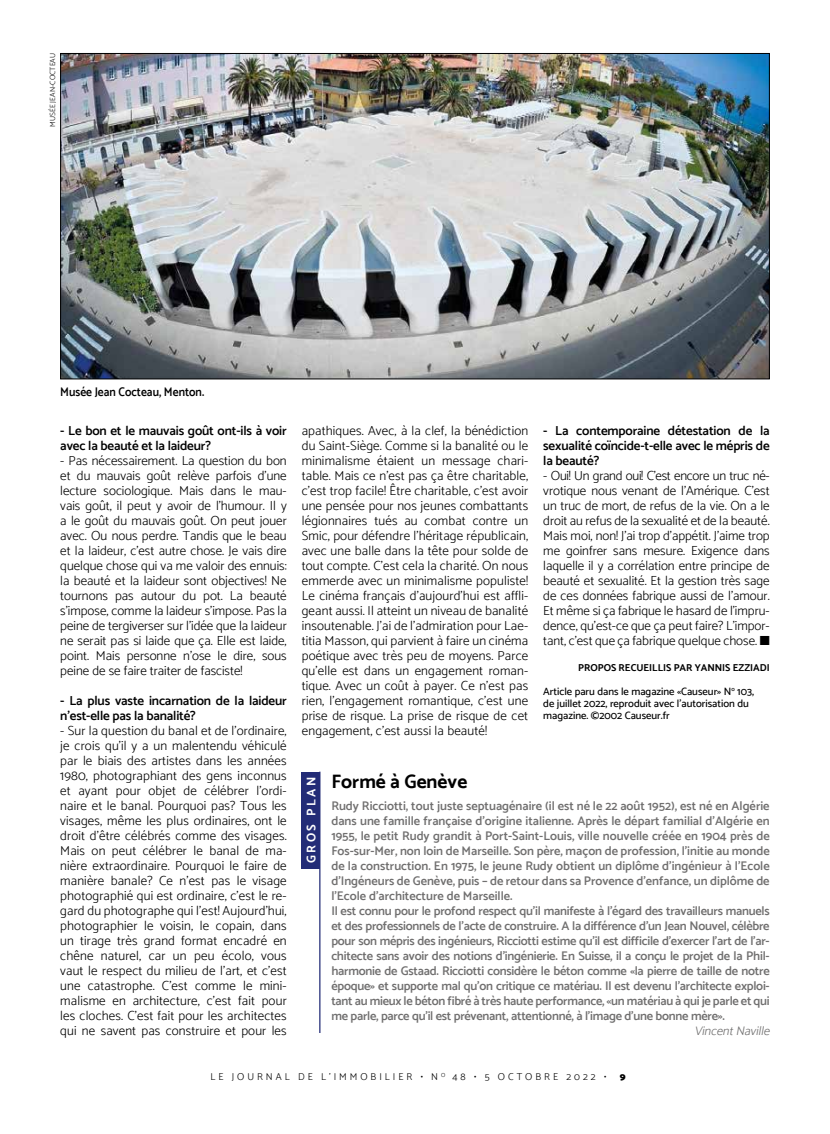
<style>
.page{position:relative;width:830px;height:1134px;background:#fff}
.page>*{position:absolute;margin:0;border:0;box-sizing:border-box;transform-origin:0 0}
.t1{font:700 19.38px "Catamaran";color:#000}
.t2{font:300 13.12px/15px "Catamaran";letter-spacing:.005em;color:#000;text-align:justify}
.t3{font:600 13.12px/15px "Catamaran";letter-spacing:-.01em;color:#000}
.t4{font:600 12.5px/15px "Catamaran";letter-spacing:-.02em;color:#706f6f}
.t5{font:600 12.5px "Catamaran";color:#000;scale:.92 1}
.t6{font:italic 300 12.5px "Catamaran";color:#706f6f}
.t7{font:700 12.5px "Catamaran";letter-spacing:.2em;color:#fff}
.t8{font:500 10.62px/11.9px "Catamaran";color:#000}
.t9{font:300 10px "Catamaran";letter-spacing:.3em;color:#000}
.t10{font:700 10px "Catamaran";color:#000}
.t11{font:900 10px "Catamaran";color:#000}
.t12{font:300 7.5px "Catamaran";letter-spacing:.01em;color:#000}
</style>
<div class="page">
<div style="left:301px;top:772px;width:19px;height:96px;background:#232c77"></div>
<hr style="left:319px;top:772px;width:1px;height:261px;background:#232c77">
<img style="left:62px;top:55px;width:705px;height:322px">
<p class="t12" style="left:48px;top:127px;width:76px;rotate:-90deg">MUSÉE JEAN-COCTEAU</p>
<p class="t5" style="left:60px;top:384px;width:158px">Musée Jean Cocteau, Menton.</p>
<p class="t3" style="left:60px;top:423px;width:228px">- Le bon et le mauvais goût ont-ils à voir avec la beauté et la laideur?</p>
<p class="t2" style="left:60px;top:453px;width:228px">- Pas nécessairement. La question du bon et du mauvais goût relève parfois d’une lecture sociologique. Mais dans le mau&shy;vais goût, il peut y avoir de l’humour. Il y a le goût du mauvais goût. On peut jouer avec. Ou nous perdre. Tandis que le beau et la laideur, c’est autre chose. Je vais dire quelque chose qui va me valoir des ennuis: la beauté et la laideur sont objectives! Ne tournons pas autour du pot. La beauté s’impose, comme la laideur s’impose. Pas la peine de tergiverser sur l’idée que la laideur ne serait pas si laide que ça. Elle est laide, point. Mais personne n’ose le dire, sous peine de se faire traiter de fasciste!</p>
<p class="t3" style="left:60px;top:693px;width:228px">- La plus vaste incarnation de la laideur n’est-elle pas la banalité?</p>
<p class="t2" style="left:60px;top:723px;width:228px">- Sur la question du banal et de l’ordinaire, je crois qu’il y a un malentendu véhiculé par le biais des artistes dans les années 1980, photographiant des gens inconnus et ayant pour objet de célébrer l’ordi&shy;naire et le banal. Pourquoi pas? Tous les visages, même les plus ordinaires, ont le droit d’être célébrés comme des visages.<br>Mais on peut célébrer le banal de ma&shy;nière extraordinaire. Pourquoi le faire de manière banale? Ce n’est pas le visage photographié qui est ordinaire, c’est le re&shy;gard du photographe qui l’est! Aujourd’hui, photographier le voisin, le copain, dans un tirage très grand format encadré en chêne naturel, car un peu écolo, vous vaut le respect du milieu de l’art, et c’est une catastrophe. C’est comme le mini&shy;malisme en architecture, c’est fait pour les cloches. C’est fait pour les architectes qui ne savent pas construire et pour les</p>
<p class="t2" style="left:301px;top:423px;width:228px">apathiques. Avec, à la clef, la bénédiction du Saint-Siège. Comme si la banalité ou le minimalisme étaient un message chari&shy;table. Mais ce n’est pas ça être charitable, c’est trop facile! Être charitable, c’est avoir une pensée pour nos jeunes combattants légionnaires tués au combat contre un Smic, pour défendre l’héritage républicain, avec une balle dans la tête pour solde de tout compte. C’est cela la charité. On nous emmerde avec un minimalisme populiste!<br>Le cinéma français d’aujourd’hui est affli&shy;geant aussi. Il atteint un niveau de banalité insoutenable. J’ai de l’admiration pour Lae&shy;titia Masson, qui parvient à faire un cinéma poétique avec très peu de moyens. Parce qu’elle est dans un engagement roman&shy;tique. Avec un coût à payer. Ce n’est pas rien, l’engagement romantique, c’est une prise de risque. La prise de risque de cet engagement, c’est aussi la beauté!</p>
<p class="t3" style="left:543px;top:423px;width:228px;text-align:justify">- La contemporaine détestation de la sexualité coïncide-t-elle avec le mépris de la beauté?</p>
<p class="t2" style="left:543px;top:468px;width:228px">- Oui! Un grand oui! C’est encore un truc né&shy;vrotique nous venant de l’Amérique. C’est un truc de mort, de refus de la vie. On a le droit au refus de la sexualité et de la beauté.<br>Mais moi, non! J’ai trop d’appétit. J’aime trop me goinfrer sans mesure. Exigence dans laquelle il y a corrélation entre principe de beauté et sexualité. Et la gestion très sage de ces données fabrique aussi de l’amour.<br>Et même si ça fabrique le hasard de l’impru&shy;dence, qu’est-ce que ça peut faire? L’impor&shy;tant, c’est que ça fabrique quelque chose. ■</p>
<p class="t10" style="left:578px;top:662px;width:193px">PROPOS RECUEILLIS PAR YANNIS EZZIADI</p>
<p class="t8" style="left:543px;top:685px;width:212px">Article paru dans le magazine «Causeur» N<sup>o</sup> 103, de juillet 2022, reproduit avec l’autorisation du magazine. ©2002 Causeur.fr</p>
<p class="t7" style="left:304px;top:863px;width:88px;rotate:-90deg">GROS PLAN</p>
<h1 class="t1" style="left:331px;top:770px;width:137px">Formé à Genève</h1>
<p class="t4" style="left:331px;top:799px;width:439px">Rudy Ricciotti, tout juste septuagénaire (il est né le 22 août 1952), est né en Algérie dans une famille française d’origine italienne. Après le départ familial d’Algérie en 1955, le petit Rudy grandit à Port-Saint-Louis, ville nouvelle créée en 1904 près de Fos-sur-Mer, non loin de Marseille. Son père, maçon de profession, l’initie au monde de la construction. En 1975, le jeune Rudy obtient un diplôme d’ingénieur à l’Ecole d’Ingéneurs de Genève, puis – de retour dans sa Provence d’enfance, un diplôme de l’Ecole d’architecture de Marseille.<br>Il est connu pour le profond respect qu’il manifeste à l’égard des travailleurs manuels et des professionnels de l’acte de construire. A la différence d’un Jean Nouvel, célèbre pour son mépris des ingénieurs, Ricciotti estime qu’il est difficile d’exercer l’art de l’ar&shy;chitecte sans avoir des notions d’ingénierie. En Suisse, il a conçu le projet de la Phil&shy;harmonie de Gstaad. Ricciotti considère le béton comme «la pierre de taille de notre époque» et supporte mal qu’on critique ce matériau. Il est devenu l’architecte exploi&shy;tant au mieux le béton fibré à très haute performance, «un matériau à qui je parle et qui me parle, parce qu’il est prévenant, attentionné, à l’image d’une bonne mère».</p>
<p class="t6" style="left:694px;top:1024px;width:80px">VincentNaville</p>
<p class="t9" style="left:210px;top:1071px;width:397px">LE JOURNAL DE L’IMMOBILIER • N <sup>O</sup> 48 • 5 OCTOBRE 2022 •</p>
<p class="t11" style="left:619px;top:1071px;width:7px">9</p>
</div>
